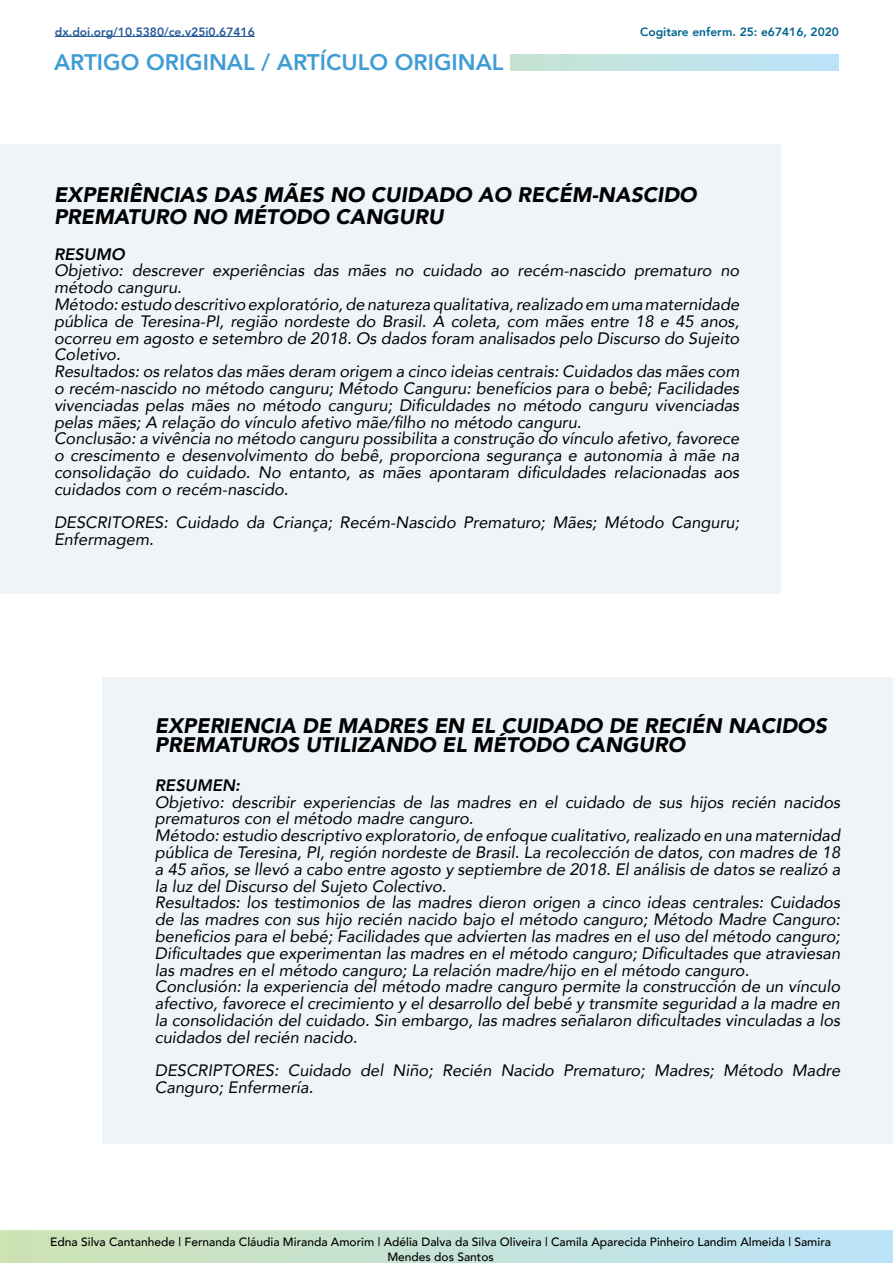
<style>
.page{position:relative;width:893px;height:1263px;background:#fff}
.page>*{position:absolute;margin:0;border:0;box-sizing:border-box;transform-origin:0 0}
.t1{font:800 22.5px "Avenir";color:#409cd4}
.t2{font:italic 900 21px/22.2px "Avenir";color:#000}
.t3{font:italic 16.5px/16.8px "Avenir";color:#000}
.t4{font:italic 800 16.5px "Avenir";color:#000}
.t5{font:500 12px/14.4px "Avenir";color:#000;text-align:center}
.t6{font:800 12px "Avenir";color:#275b9b}
.t7{font:800 12px "Avenir";color:#00658f}
</style>
<div class="page">
<div style="left:0;top:145px;width:781px;height:449px;background:#eff4f9"></div>
<svg style="left:0;top:1230px;width:893px;height:33px;background:#c4e2d6"></svg>
<div style="left:510px;top:54px;width:329px;height:17px;background:linear-gradient(to right,#c6e3d1,#bae3fa)"></div>
<div style="left:102px;top:677px;width:791px;height:467px;background:#eff4f9"></div>
<hr style="left:55px;top:36px;width:200px;height:1px;background:#275b9b">
<p class="t6" style="left:55px;top:22px;width:201px">dx.doi.org/10.5380/ce.v25i0.67416</p>
<p class="t7" style="left:640px;top:22px;width:200px">Cogitare enferm. 25: e67416, 2020</p>
<h1 class="t1" style="left:54px;top:45px;width:451px">ARTIGO ORIGINAL / ARTÍCULO ORIGINAL</h1>
<p class="t2" style="left:54px;top:183px;width:644px">EXPERIÊNCIAS DAS MÃES NO CUIDADO AO RECÉM-NASCIDO<br>PREMATURO NO MÉTODO CANGURU</p>
<p class="t4" style="left:54px;top:244px;width:72px">RESUMO</p>
<p class="t3" style="left:54px;top:262px;width:687px">Objetivo: descrever experiências das mães no cuidado ao recém-nascido prematuro no método canguru.<br>Método: estudo descritivo exploratório, de natureza qualitativa, realizado em uma maternidade pública de Teresina-PI, região nordeste do Brasil. A coleta, com mães entre 18 e 45 anos, ocorreu em agosto e setembro de 2018. Os dados foram analisados pelo Discurso do Sujeito Coletivo.<br>Resultados: os relatos das mães deram origem a cinco ideias centrais: Cuidados das mães com o recém-nascido no método canguru; Método Canguru: benefícios para o bebê; Facilidades vivenciadas pelas mães no método canguru; Dificuldades no método canguru vivenciadas pelas mães; A relação do vínculo afetivo mãe/filho no método canguru.<br>Conclusão: a vivência no método canguru possibilita a construção do vínculo afetivo, favorece o crescimento e desenvolvimento do bebê, proporciona segurança e autonomia à mãe na consolidação do cuidado. No entanto, as mães apontaram dificuldades relacionadas aos cuidados com o recém-nascido.</p>
<p class="t3" style="left:54px;top:514px;width:687px">DESCRITORES: Cuidado da Criança; Recém-Nascido Prematuro; Mães; Método Canguru;<br>Enfermagem.</p>
<p class="t2" style="left:155px;top:716px;width:673px;line-height:19.2px">EXPERIENCIA DE MADRES EN EL CUIDADO DE RECIÉN NACIDOS<br>PREMATUROS UTILIZANDO EL MÉTODO CANGURO</p>
<p class="t4" style="left:155px;top:775px;width:87px">RESUMEN:</p>
<p class="t3" style="left:155px;top:793px;width:687px">Objetivo: describir experiencias de las madres en el cuidado de sus hijos recién nacidos prematuros con el método madre canguro.<br>Método: estudio descriptivo exploratorio, de enfoque cualitativo, realizado en una maternidad pública de Teresina, PI, región nordeste de Brasil. La recolección de datos, con madres de 18 a 45 años, se llevó a cabo entre agosto y septiembre de 2018. El análisis de datos se realizó a la luz del Discurso del Sujeto Colectivo.<br>Resultados: los testimonios de las madres dieron origen a cinco ideas centrales: Cuidados de las madres con sus hijo recién nacido bajo el método canguro; Método Madre Canguro: beneficios para el bebé; Facilidades que advierten las madres en el uso del método canguro; Dificultades que experimentan las madres en el método canguro; Dificultades que atraviesan las madres en el método canguro; La relación madre/hijo en el método canguro.<br>Conclusión: la experiencia del método madre canguro permite la construcción de un vínculo afectivo, favorece el crecimiento y el desarrollo del bebé y transmite seguridad a la madre en la consolidación del cuidado. Sin embargo, las madres señalaron dificultades vinculadas a los cuidados del recién nacido.</p>
<p class="t3" style="left:155px;top:1062px;width:687px">DESCRIPTORES: Cuidado del Niño; Recién Nacido Prematuro; Madres; Método Madre<br>Canguro; Enfermería.</p>
<p class="t5" style="left:50px;top:1234px;width:782px">Edna Silva Cantanhede | Fernanda Cláudia Miranda Amorim | Adélia Dalva da Silva Oliveira | Camila Aparecida Pinheiro Landim Almeida | Samira<br>Mendes dos Santos</p>
</div>
